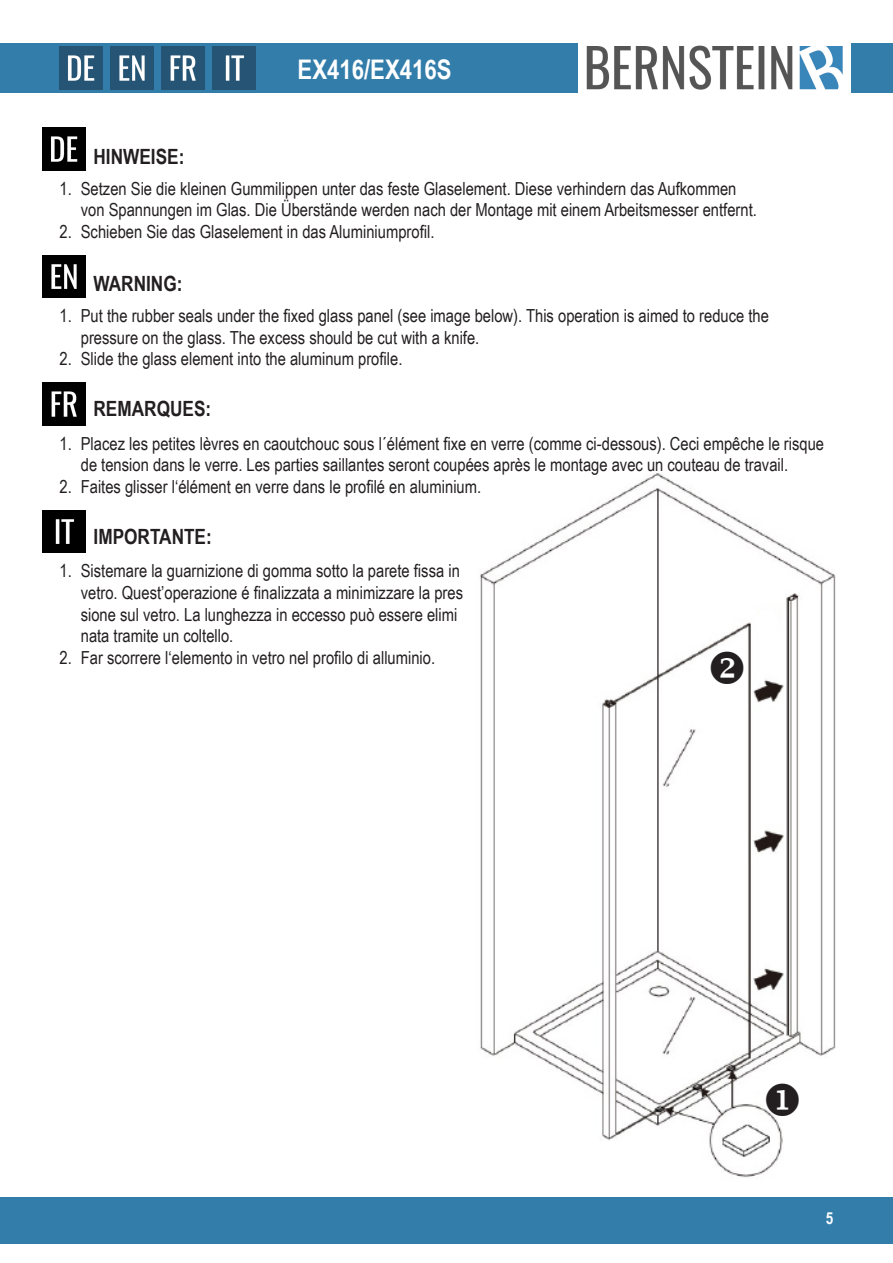
<style>
.page{position:relative;width:893px;height:1263px;background:#fff}
.page>*{position:absolute;margin:0;border:0;box-sizing:border-box;transform-origin:0 0}
.t1{font:700 27px "Arial Narrow";color:#fff}
.Überschrift{font:700 21px "Arial Narrow";color:#231f20}
.Fließtext{font:18px/21.6px "Arial Narrow";color:#231f20}
.t2{font:700 16.5px "Arial Narrow";color:#fff}
</style>
<div class="page">
<div style="left:0;top:43px;width:893px;height:50px;background:#337dab"></div>
<div style="left:0;top:1197px;width:893px;height:47px;background:#337dab"></div>
<img style="left:578px;top:43px;width:272px;height:50px">
<img style="left:60px;top:47px;width:42px;height:42px">
<img style="left:111px;top:47px;width:42px;height:42px">
<img style="left:162px;top:47px;width:42px;height:42px">
<img style="left:213px;top:47px;width:42px;height:42px">
<img style="left:480px;top:473px;width:356px;height:705px">
<img style="left:43px;top:128px;width:42px;height:42px">
<img style="left:43px;top:255px;width:42px;height:43px">
<img style="left:43px;top:383px;width:42px;height:42px">
<img style="left:43px;top:510px;width:42px;height:43px">
<svg style="left:766px;top:1083px;width:33px;height:33px"></svg>
<svg style="left:711px;top:651px;width:32px;height:33px"></svg>
<p class="Überschrift" style="left:94px;top:141px;width:92px">HINWEISE:</p>
<h1 class="t1" style="left:298px;top:49px;width:155px">EX416/EX416S</h1>
<p class="Fließtext" style="left:81px;top:177px;width:678px;text-indent:-21px">1. Setzen Sie die kleinen Gummilippen unter das feste Glaselement. Diese verhindern das Aufkommen von Spannungen im Glas. Die Überstände werden nach der Montage mit einem Arbeitsmesser entfernt.</p>
<p class="Fließtext" style="left:60px;top:220px;width:376px">2. Schieben Sie das Glaselement in das Aluminiumprofil.</p>
<p class="Überschrift" style="left:94px;top:268px;width:90px">WARNING:</p>
<p class="Fließtext" style="left:81px;top:304px;width:690px;text-indent:-21px">1. Put the rubber seals under the fixed glass panel (see image below). This operation is aimed to reduce the pressure on the glass. The excess should be cut with a knife.</p>
<p class="Fließtext" style="left:60px;top:348px;width:344px">2. Slide the glass element into the aluminum profile.</p>
<p class="Überschrift" style="left:94px;top:393px;width:119px">REMARQUES:</p>
<p class="Fließtext" style="left:81px;top:432px;width:745px;text-indent:-21px">1. Placez les petites lèvres en caoutchouc sous l´élément fixe en verre (comme ci-dessous). Ceci empêche le risque de tension dans le verre. Les parties saillantes seront coupées après le montage avec un couteau de travail.</p>
<p class="Fließtext" style="left:60px;top:475px;width:423px">2. Faites glisser l‘élément en verre dans le profilé en aluminium.</p>
<p class="Überschrift" style="left:94px;top:520px;width:120px">IMPORTANTE:</p>
<p class="Fließtext" style="left:81px;top:560px;width:384px;text-indent:-21px">1. Sistemare la guarnizione di gomma sotto la parete fissa in vetro. Quest’operazione é finalizzata a minimizzare la pres sione sul vetro. La lunghezza in eccesso può essere elimi nata tramite un coltello.</p>
<p class="Fließtext" style="left:60px;top:646px;width:377px">2. Far scorrere l‘elemento in vetro nel profilo di alluminio.</p>
<p class="t2" style="left:826px;top:1206px;width:9px">5</p>
</div>
